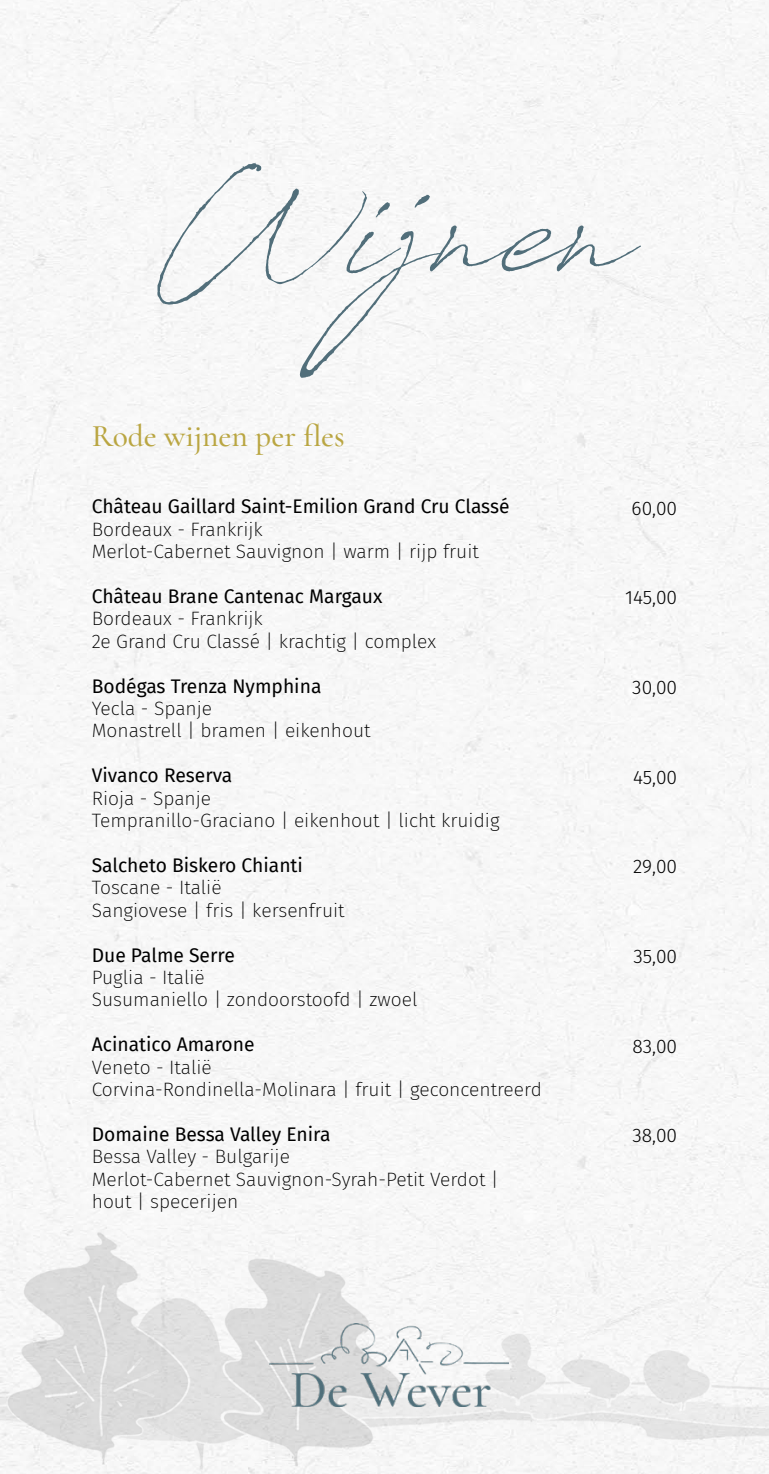
<style>
.page{position:relative;width:769px;height:1474px;background:#fff}
.page>*{position:absolute;margin:0;border:0;box-sizing:border-box;transform-origin:0 0}
.t1{font:157.5px "Antro Vectra";color:#516e7a}
.t2{font:500 31.5px "Cormorant";color:#baa642}
.t3{font:200 19.25px/22.4px "Fira Sans";color:#000}
.t4{font:19.25px "Fira Sans";color:#000}
.t5{font:300 19.25px "Fira Sans";color:#000}
</style>
<div class="page">
<img style="left:0;top:1224px;width:769px;height:249px">
<img style="left:270px;top:1323px;width:238px;height:83px">
<h1 class="t1" style="left:151px;top:120px;width:478px">Wijnen</h1>
<h2 class="t2" style="left:92px;top:417px;width:255px">Rode wijnen per fles</h2>
<p class="t4" style="left:92px;top:492px;width:419px">Château Gaillard Saint-Emilion Grand Cru Classé</p>
<p class="t3" style="left:92px;top:517px;width:389px">Bordeaux - Frankrijk<br>Merlot-Cabernet Sauvignon | warm | rijp fruit</p>
<p class="t4" style="left:92px;top:581px;width:292px">Château Brane Cantenac Margaux</p>
<p class="t3" style="left:92px;top:607px;width:346px">Bordeaux - Frankrijk<br>2e Grand Cru Classé | krachtig | complex</p>
<p class="t4" style="left:92px;top:671px;width:231px">Bodégas Trenza Nymphina</p>
<p class="t3" style="left:92px;top:697px;width:280px">Yecla - Spanje<br>Monastrell | bramen | eikenhout</p>
<p class="t4" style="left:92px;top:761px;width:142px">Vivanco Reserva</p>
<p class="t3" style="left:92px;top:786px;width:409px">Rioja - Spanje<br>Tempranillo-Graciano | eikenhout | licht kruidig</p>
<p class="t4" style="left:92px;top:850px;width:213px">Salcheto Biskero Chianti</p>
<p class="t3" style="left:92px;top:876px;width:254px">Toscane - Italië<br>Sangiovese | fris | kersenfruit</p>
<p class="t4" style="left:92px;top:940px;width:145px">Due Palme Serre</p>
<p class="t3" style="left:92px;top:966px;width:327px">Puglia - Italië<br>Susumaniello | zondoorstoofd | zwoel</p>
<p class="t4" style="left:92px;top:1030px;width:164px">Acinatico Amarone</p>
<p class="t3" style="left:92px;top:1055px;width:452px">Veneto - Italië<br>Corvina-Rondinella-Molinara | fruit | geconcentreerd</p>
<p class="t4" style="left:92px;top:1119px;width:240px">Domaine Bessa Valley Enira</p>
<p class="t3" style="left:92px;top:1145px;width:408px">Bessa Valley - Bulgarije<br>Merlot-Cabernet Sauvignon-Syrah-Petit Verdot | hout | specerijen</p>
<p class="t5" style="left:632px;top:494px;width:47px">60,00</p>
<p class="t5" style="left:625px;top:584px;width:54px">145,00</p>
<p class="t5" style="left:632px;top:673px;width:46px">30,00</p>
<p class="t5" style="left:633px;top:763px;width:46px">45,00</p>
<p class="t5" style="left:633px;top:852px;width:45px">29,00</p>
<p class="t5" style="left:633px;top:942px;width:45px">35,00</p>
<p class="t5" style="left:632px;top:1032px;width:46px">83,00</p>
<p class="t5" style="left:632px;top:1121px;width:46px">38,00</p>
</div>
